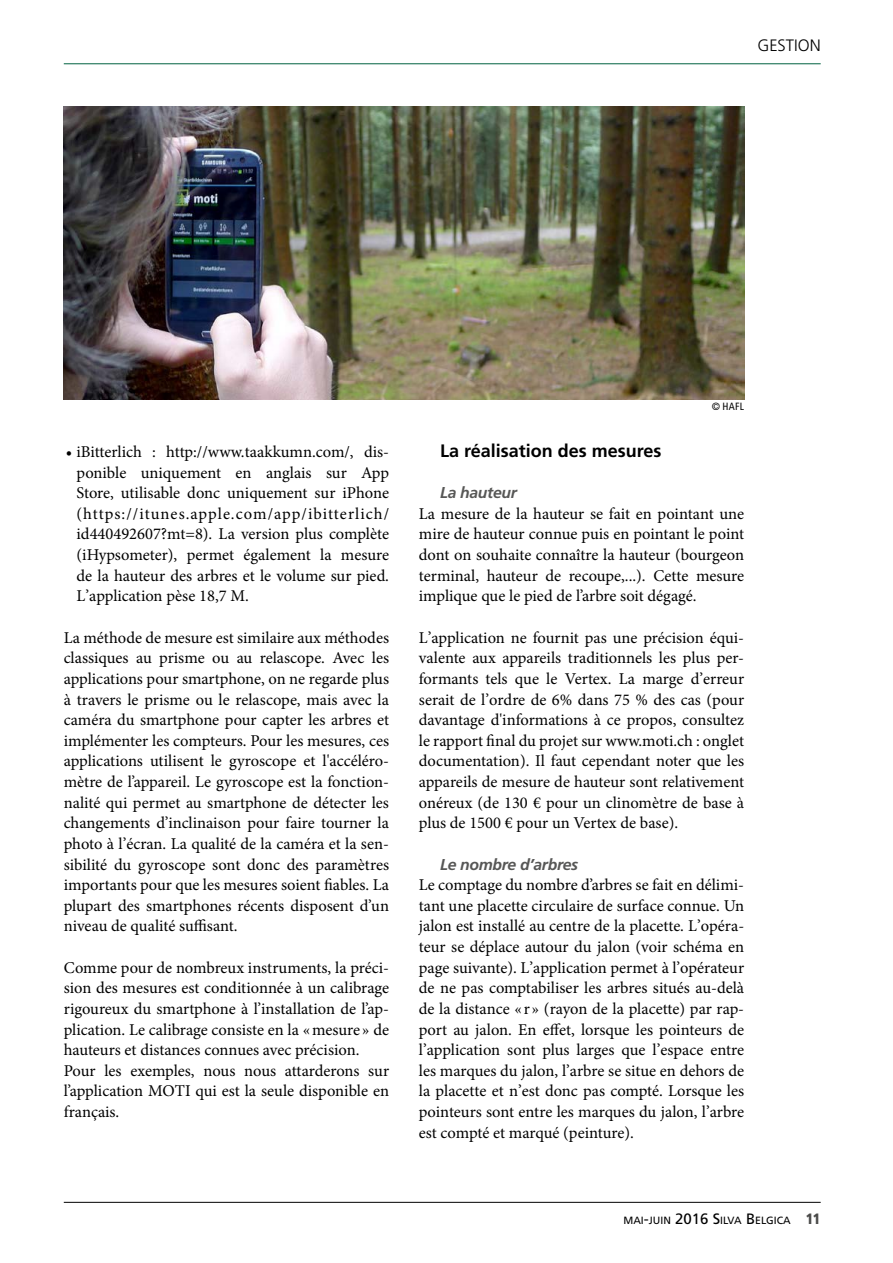
<style>
.page{position:relative;width:893px;height:1263px;background:#fff}
.page>*{position:absolute;margin:0;border:0;box-sizing:border-box;transform-origin:0 0}
.t1{font:700 18px "Frutiger LT Std";color:#000}
.t2{font:16.5px/20.7px "Minion Pro";color:#000;text-align:justify}
.t3{font:300 16.5px "Frutiger LT Std";color:#000}
.t4{font:italic 700 15.75px "Frutiger LT Std";letter-spacing:-.02em;color:#575756}
.t5{font:10.5px "Frutiger LT Std";color:#000}
.t6{font:condensed 10.5px "Frutiger LT Std";color:#000}
.s1{font-size:15px}
.s2{font-weight:900;font-stretch:condensed;font-size:15px;color:#4a4a49}
</style>
<div class="page">
<img style="left:64px;top:106px;width:680px;height:294px">
<hr style="left:64px;top:1202px;width:757px;height:1px;background:#000">
<hr style="left:64px;top:63px;width:757px;height:1px;background:#006241">
<p class="t3" style="left:757px;top:36px;width:65px">GESTION</p>
<p class="t2" style="left:77px;top:441px;width:314px;text-indent:-11px">• iBitterlich : http://www.taakkumn.com/, dis&shy;ponible uniquement en anglais sur App Store, utilisable donc uniquement sur iPhone (https://itunes.apple.com/app/ibitterlich/ id440492607?mt=8). La version plus complète (iHypsometer), permet également la mesure de la hauteur des arbres et le volume sur pied.<br>L’application pèse 18,7 M.</p>
<p class="t2" style="left:64px;top:627px;width:327px">La méthode de mesure est similaire aux méthodes classiques au prisme ou au relascope. Avec les applications pour smartphone, on ne regarde plus à travers le prisme ou le relascope, mais avec la caméra du smartphone pour capter les arbres et implémenter les compteurs. Pour les mesures, ces applications utilisent le gyroscope et l'accéléro&shy;mètre de l’appareil. Le gyroscope est la fonction&shy;nalité qui permet au smartphone de détecter les changements d’inclinaison pour faire tourner la photo à l’écran. La qualité de la caméra et la sen&shy;sibilité du gyroscope sont donc des paramètres importants pour que les mesures soient fiables. La plupart des smartphones récents disposent d’un niveau de qualité suffisant.</p>
<p class="t2" style="left:64px;top:957px;width:327px;text-align:left">Comme pour de nombreux instruments, la préci&shy;sion des mesures est conditionnée à un calibrage rigoureux du smartphone à l’installation de l’ap&shy;plication. Le calibrage consiste en la «mesure » de hauteurs et distances connues avec précision.<br>Pour les exemples, nous nous attarderons sur l’application MOTI qui est la seule disponible en français.</p>
<p class="t6" style="left:712px;top:400px;width:34px">© HAFL</p>
<p class="t1" style="left:440px;top:440px;width:223px">La réalisation des mesures</p>
<p class="t4" style="left:440px;top:483px;width:78px">La hauteur</p>
<p class="t2" style="left:419px;top:503px;width:327px">La mesure de la hauteur se fait en pointant une mire de hauteur connue puis en pointant le point dont on souhaite connaître la hauteur (bourgeon terminal, hauteur de recoupe,...). Cette mesure implique que le pied de l’arbre soit dégagé.</p>
<p class="t2" style="left:419px;top:627px;width:327px">L’application ne fournit pas une précision équi&shy;valente aux appareils traditionnels les plus per&shy;formants tels que le Vertex. La marge d’erreur serait de l’ordre de 6% dans 75 % des cas (pour davantage d'informations à ce propos, consultez le rapport final du projet sur www.moti.ch : onglet documentation). Il faut cependant noter que les appareils de mesure de hauteur sont relativement onéreux (de 130 € pour un clinomètre de base à plus de 1500 € pour un Vertex de base).</p>
<p class="t4" style="left:440px;top:855px;width:140px">Le nombre d’arbres</p>
<p class="t2" style="left:419px;top:875px;width:327px">Le comptage du nombre d’arbres se fait en délimi&shy;tant une placette circulaire de surface connue. Un jalon est installé au centre de la placette. L’opéra&shy;teur se déplace autour du jalon (voir schéma en page suivante). L’application permet à l’opérateur de ne pas comptabiliser les arbres situés au-delà de la distance « r » (rayon de la placette) par rap&shy;port au jalon. En effet, lorsque les pointeurs de l’application sont plus larges que l’espace entre les marques du jalon, l’arbre se situe en dehors de la placette et n’est donc pas compté. Lorsque les pointeurs sont entre les marques du jalon, l’arbre est compté et marqué (peinture).</p>
<p class="t5" style="left:623px;top:1214px;width:199px">MAI<span class="s1">-</span>JUIN <span class="s1">2016 S</span>ILVA <span class="s1">B</span>ELGICA <span class="s2">11</span></p>
</div>
